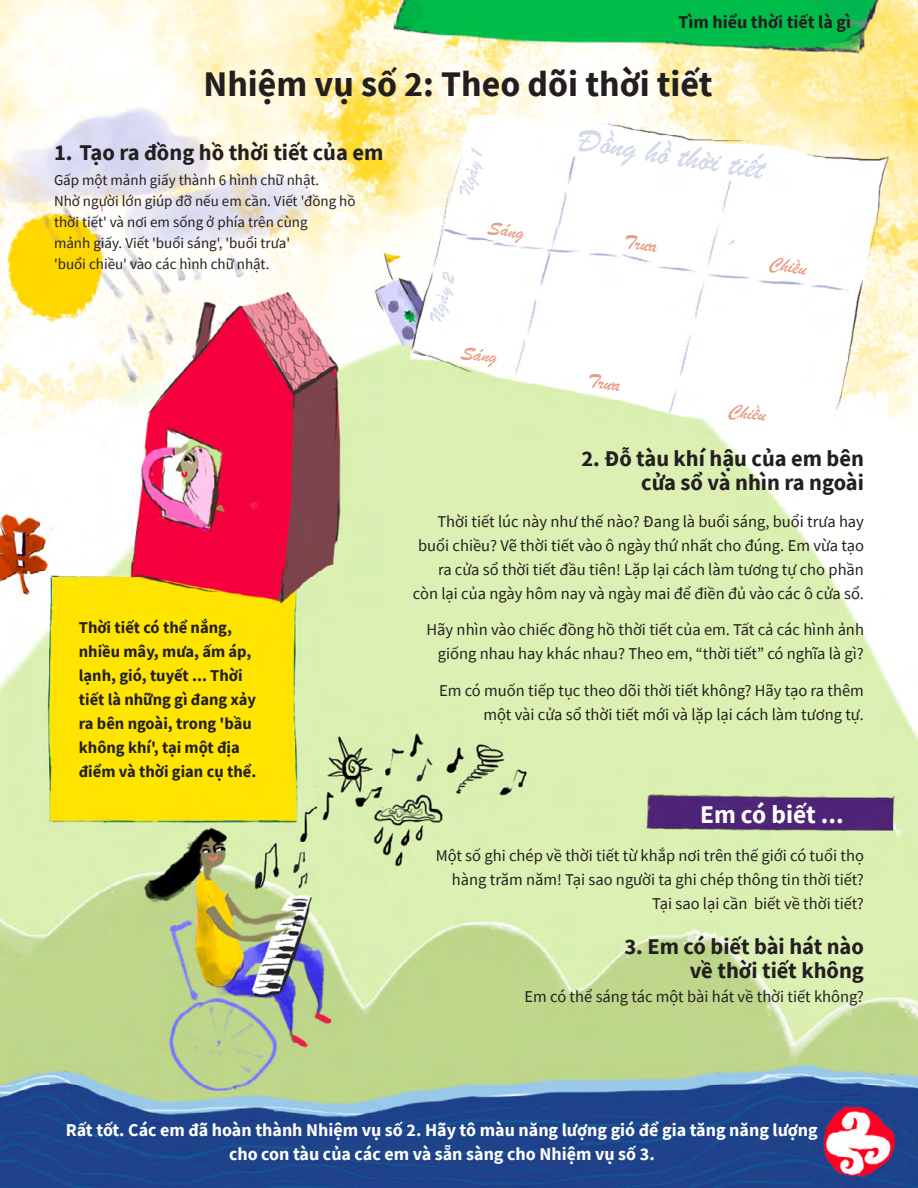
<style>
.page{position:relative;width:918px;height:1188px;background:#fff}
.page>*{position:absolute;margin:0;border:0;box-sizing:border-box;transform-origin:0 0}
.title_intro{font:700 36px "Source Sans Pro";color:#231f20}
.t1{font:34.2px "Brush Script";color:#d3d8ea}
.title_intro-2{font:700 25.5px "Source Sans Pro";color:#fff}
.text_bold{font:700 22.5px/24px "Source Sans Pro";color:#231f20;text-align:right}
.t2{font:20.25px "Brush Script";color:#e79c84}
.t3{font:20.25px "Brush Script";color:#d3d8ea}
.text_bold-2{font:700 18px/24px "Source Sans Pro";color:#fff;text-align:center}
.text_bold-3{font:700 18px "Source Sans Pro";color:#231f20}
.texte_light{font:16.5px/24px "Source Sans Pro";color:#231f20;text-align:right}
.text_bold-4{font:700 16.5px/24px "Source Sans Pro";color:#231f20}
.text_bold-5{font:15px/21px "Source Sans Pro";color:#231f20}
</style>
<div class="page">
<img style="left:0;top:0;width:918px;height:1188px">
<p class="text_bold-3" style="left:679px;top:10px;width:174px">Tìm hiểu thời tiết là gì</p>
<p class="title_intro" style="left:203px;top:60px;width:511px">Nhiệm vụ số 2: Theo dõi thời tiết</p>
<p class="t1" style="left:583px;top:117px;width:189px;rotate:9deg">Đồng hồ thời tiết</p>
<p class="text_bold" style="left:54px;top:140px;width:331px">1. Tạo ra đồng hồ thời tiết của em</p>
<p class="text_bold-5" style="left:54px;top:170px;width:303px">Gấp một mảnh giấy thành 6 hình chữ nhật.<br>Nhờ người lớn giúp đỡ nếu em cần. Viết 'đồng hồ thời tiết' và nơi em sống ở phía trên cùng<br>mảnh giấy. Viết 'buổi sáng ', ' buổi trưa'<br>'buổi chiều' vào các hình chữ nhật.</p>
<p class="t3" style="left:452px;top:191px;width:48px;rotate:-74deg">Ngày 1</p>
<p class="t2" style="left:490px;top:214px;width:38px;rotate:9deg">Sáng</p>
<p class="t2" style="left:626px;top:228px;width:35px;rotate:9deg">Trưa</p>
<p class="t2" style="left:771px;top:250px;width:39px;rotate:9deg">Chiều</p>
<p class="t3" style="left:423px;top:317px;width:51px;rotate:-74deg">Ngày 2</p>
<p class="text_bold-4" style="left:79px;top:615px;width:179px">Thời tiết có thể nắng, nhiều mây, mưa, ấm áp, lạnh, gió, tuyết ... Thời tiết là những gì đang xảy ra bên ngoài, trong 'bầu không khí ,' tại một địa điểm và thời gian cụ thể.</p>
<p class="t2" style="left:463px;top:338px;width:38px;rotate:9deg">Sáng</p>
<p class="t2" style="left:590px;top:366px;width:35px;rotate:9deg">Trưa</p>
<p class="t2" style="left:731px;top:396px;width:39px;rotate:9deg">Chiều</p>
<p class="text_bold" style="left:581px;top:446px;width:284px">2. Đỗ tàu khí hậu của em bên cửa sổ và nhìn ra ngoài</p>
<p class="texte_light" style="left:413px;top:509px;width:453px">Thời tiết lúc này như thế nào? Đang là buổi sáng, buổi trưa hay buổi chiều? Vẽ thời tiết vào ô ngày thứ nhất cho đúng. Em vừa tạo ra cửa sổ thời tiết đầu tiên! Lặp lại cách làm tương tự cho phần còn lại của ngày hôm nay và ngày mai để điền đủ vào các ô cửa sổ.</p>
<p class="texte_light" style="left:427px;top:618px;width:439px">Hãy nhìn vào chiếc đồng hồ thời tiết của em. Tất cả các hình ảnh giống nhau hay khác nhau? Theo em “, thời tiết” có nghĩa là gì?</p>
<p class="texte_light" style="left:439px;top:679px;width:426px">Em có muốn tiếp tục theo dõi thời tiết không? Hãy tạo ra thêm một vài cửa sổ thời tiết mới và lặp lại cách làm tương tự.</p>
<p class="title_intro-2" style="left:700px;top:797px;width:145px">Em có biết ...</p>
<p class="texte_light" style="left:436px;top:844px;width:430px">Một số ghi chép về thời tiết từ khắp nơi trên thế giới có tuổi thọ hàng trăm năm! Tại sao người ta ghi chép thông tin thời tiết?<br>Tại sao lại cần biết về thời tiết?</p>
<p class="text_bold" style="left:624px;top:935px;width:241px">3. Em có biết bài hát nào về thời tiết không</p>
<p class="texte_light" style="left:525px;top:985px;width:341px">Em có thể sáng tác một bài hát về thời tiết không?</p>
<p class="text_bold-2" style="left:66px;top:1118px;width:753px">Rất tốt. Các em đã hoàn thành Nhiệm vụ số 2. Hãy tô màu năng lượng gió để gia tăng năng lượng cho con tàu của các em và sẵn sàng cho Nhiệm vụ số 3.</p>
</div>
